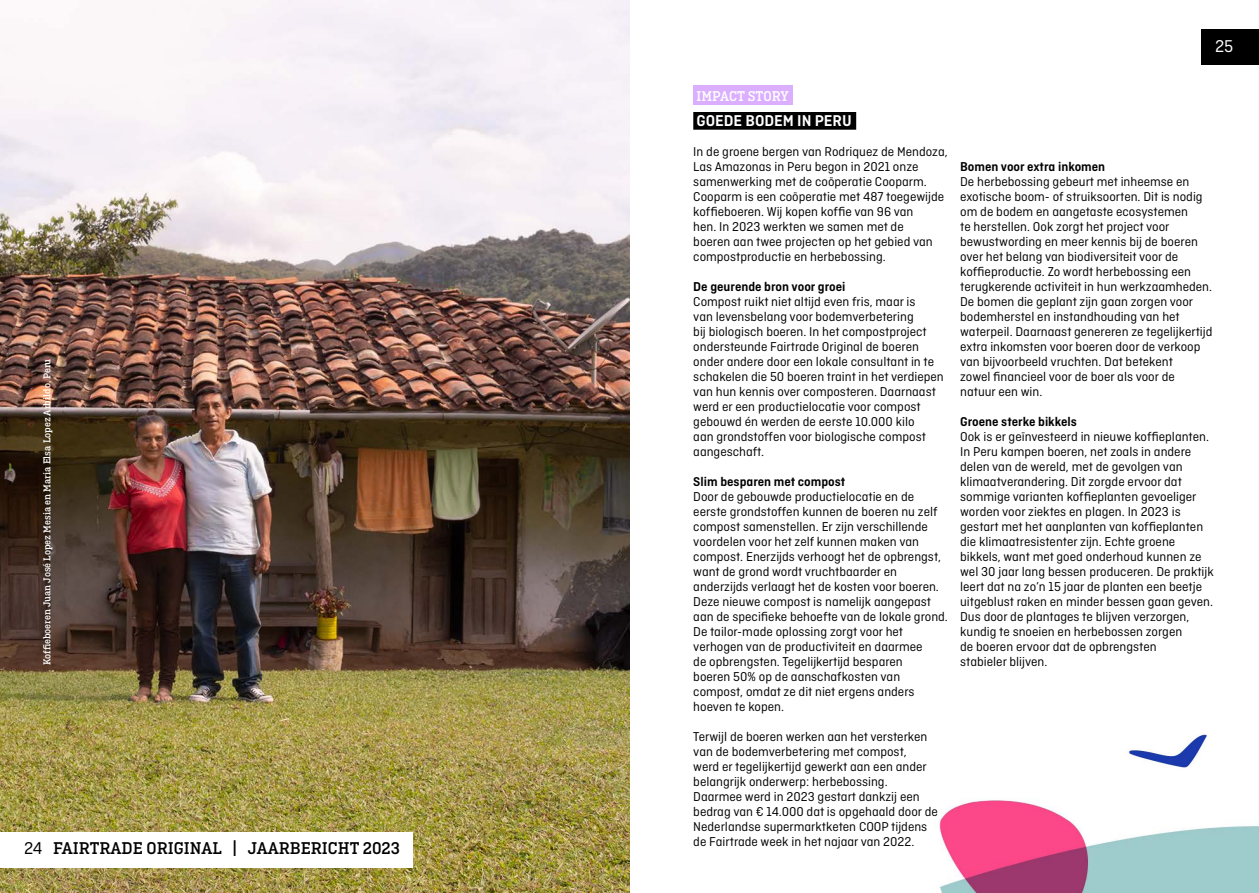
<style>
.page{position:relative;width:1259px;height:893px;background:#fff}
.page>*{position:absolute;margin:0;border:0;box-sizing:border-box;transform-origin:0 0}
.t1{font:500 18px "Ciutadella Slab";color:#000}
.t2{font:18px "Ciutadella";color:#fff}
.t3{font:600 16.5px "Ciutadella";color:#fff}
.t4{font:500 15px "Ciutadella Slab";color:#fff}
.t5{font:13.5px/15px "Ciutadella";color:#000}
.t6{font:600 13.5px "Ciutadella";color:#000}
.t7{font:500 10.5px "Ciutadella Slab";color:#fff}
.s1{font-family:"Ciutadella";font-weight:400}
</style>
<div class="page">
<img style="left:939px;top:800px;width:320px;height:93px">
<img style="left:1128px;top:734px;width:79px;height:34px">
<img style="left:0;top:0;width:629px;height:893px">
<div style="left:694px;top:113px;width:161px;height:16px;background:#000"></div>
<div style="left:693px;top:112px;width:163px;height:18px;border:2px solid #000"></div>
<div style="left:693px;top:85px;width:100px;height:20px;background:#dbaeff"></div>
<div style="left:0;top:832px;width:413px;height:35px;background:#fff"></div>
<div style="left:1201px;top:29px;width:58px;height:35px;background:#000"></div>
<p class="t7" style="left:41px;top:665px;width:308px;rotate:-90deg">Koffieboeren Juan José Lopez Mesia en Maria Elsa Lopez Arbildo, Peru</p>
<h1 class="t1" style="left:24px;top:838px;width:377px"><span class="s1">24</span> FAIRTRADE ORIGINAL | JAARBERICHT 2023</h1>
<h1 class="t2" style="left:1215px;top:37px;width:20px">25</h1>
<p class="t4" style="left:696px;top:87px;width:94px">IMPACT STORY</p>
<p class="t3" style="left:696px;top:111px;width:157px">GOEDE BODEM IN PERU</p>
<p class="t5" style="left:693px;top:144px;width:256px">In de groene bergen van Rodriquez de Mendoza, Las Amazonas in Peru begon in 2021 onze samenwerking met de coöperatie Cooparm.<br>Cooparm is een coöperatie met 487 toegewijde koffieboeren. Wij kopen koffie van 96 van<br>hen. In 2023 werkten we samen met de<br>boeren aan twee projecten op het gebied van compostproductie en herbebossing.</p>
<p class="t6" style="left:693px;top:279px;width:154px">De geurende bron voor groei</p>
<p class="t5" style="left:693px;top:294px;width:252px">Compost ruikt niet altijd even fris, maar is<br>van levensbelang voor bodemverbetering<br>bij biologisch boeren. In het compostproject ondersteunde Fairtrade Original de boeren onder andere door een lokale consultant in te schakelen die 50 boeren traint in het verdiepen van hun kennis over composteren. Daarnaast werd er een productielocatie voor compost gebouwd én werden de eerste 10.000 kilo<br>aan grondstoffen voor biologische compost aangeschaft.</p>
<p class="t6" style="left:693px;top:474px;width:154px">Slim besparen met compost</p>
<p class="t5" style="left:693px;top:489px;width:256px">Door de gebouwde productielocatie en de eerste grondstoffen kunnen de boeren nu zelf compost samenstellen. Er zijn verschillende voordelen voor het zelf kunnen maken van compost. Enerzijds verhoogt het de opbrengst, want de grond wordt vruchtbaarder en anderzijds verlaagt het de kosten voor boeren.<br>Deze nieuwe compost is namelijk aangepast aan de specifieke behoefte van de lokale grond.<br>De tailor-made oplossing zorgt voor het verhogen van de productiviteit en daarmee<br>de opbrengsten. Tegelijkertijd besparen<br>boeren 50% op de aanschafkosten van compost, omdat ze dit niet ergens anders hoeven te kopen.</p>
<p class="t5" style="left:693px;top:729px;width:246px">Terwijl de boeren werken aan het versterken van de bodemverbetering met compost,<br>werd er tegelijkertijd gewerkt aan een ander belangrijk onderwerp: herbebossing.<br>Daarmee werd in 2023 gestart dankzij een bedrag van € 14.000 dat is opgehaald door de Nederlandse supermarktketen COOP tijdens de Fairtrade week in het najaar van 2022.</p>
<p class="t6" style="left:960px;top:159px;width:147px">Bomen voor extra inkomen</p>
<p class="t5" style="left:960px;top:174px;width:254px">De herbebossing gebeurt met inheemse en exotische boom- of struiksoorten. Dit is nodig om de bodem en aangetaste ecosystemen<br>te herstellen. Ook zorgt het project voor bewustwording en meer kennis bij de boeren over het belang van biodiversiteit voor de koffieproductie. Zo wordt herbebossing een terugkerende activiteit in hun werkzaamheden.<br>De bomen die geplant zijn gaan zorgen voor bodemherstel en instandhouding van het waterpeil. Daarnaast genereren ze tegelijkertijd extra inkomsten voor boeren door de verkoop van bijvoorbeeld vruchten. Dat betekent<br>zowel financieel voor de boer als voor de natuur een win.</p>
<p class="t6" style="left:960px;top:414px;width:118px">Groene sterke bikkels</p>
<p class="t5" style="left:960px;top:429px;width:255px">Ook is er geïnvesteerd in nieuwe koffieplanten.<br>In Peru kampen boeren, net zoals in andere delen van de wereld, met de gevolgen van klimaatverandering. Dit zorgde ervoor dat sommige varianten koffieplanten gevoeliger worden voor ziektes en plagen. In 2023 is gestart met het aanplanten van koffieplanten die klimaatresistenter zijn. Echte groene bikkels, want met goed onderhoud kunnen ze wel 30 jaar lang bessen produceren. De praktijk leert dat na zo’n 15 jaar de planten een beetje uitgeblust raken en minder bessen gaan geven.<br>Dus door de plantages te blijven verzorgen, kundig te snoeien en herbebossen zorgen<br>de boeren ervoor dat de opbrengsten</p>
<p class="t5" style="left:960px;top:654px;width:89px">stabieler blijven.</p>
</div>
